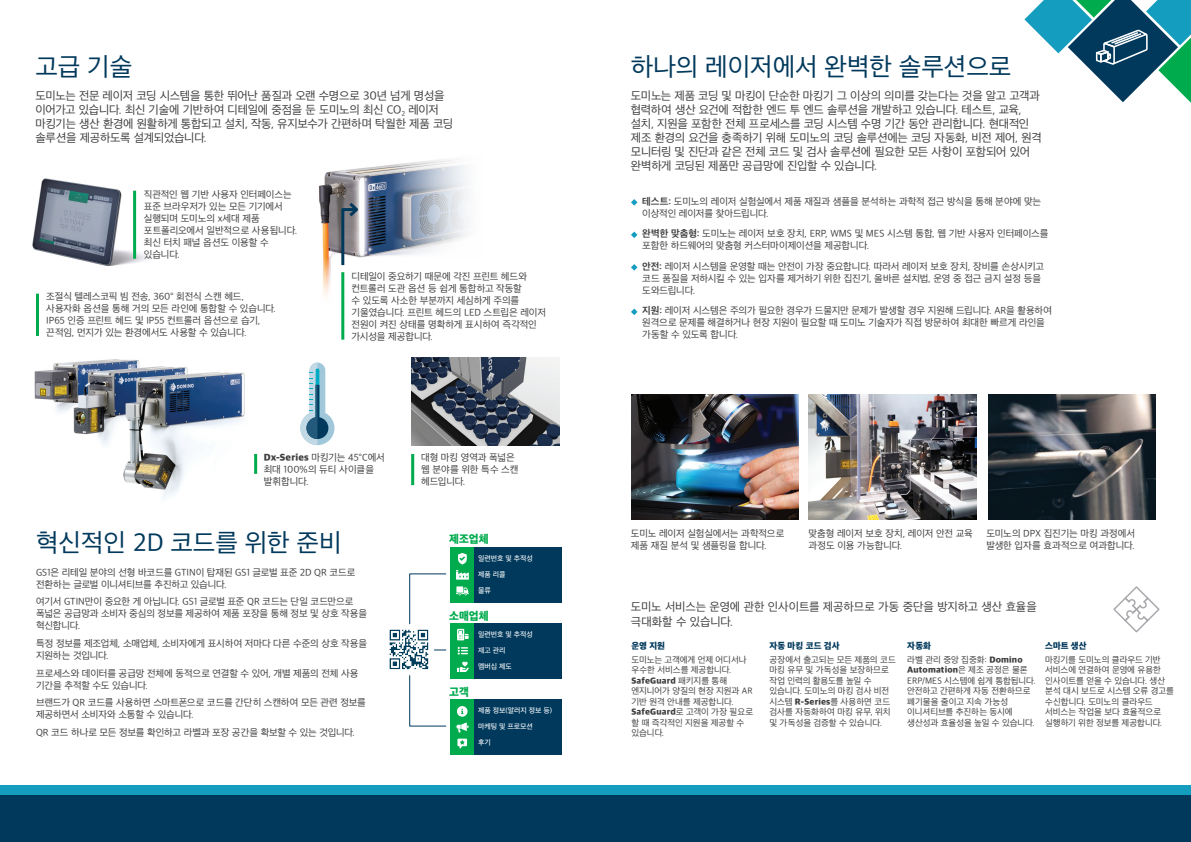
<style>
.page{position:relative;width:1191px;height:842px;background:#fff}
.page>*{position:absolute;margin:0;border:0;box-sizing:border-box;transform-origin:0 0}
.Inside_Main_Head{font:26px "Apple SD Gothic Neo";color:#00395c}
.Inside_Body_Text{font:12px/14px "Apple SD Gothic Neo";letter-spacing:-.02em;color:#3e3e3f}
.t1{font:800 11.3px "Apple SD Gothic Neo";color:#00ab4d}
.Inside_Body_Text-2{font:10px/12px "Apple SD Gothic Neo";letter-spacing:-.015em;color:#3e3e3f}
._2pp_Bullet_Text{font:10px/12px "Apple SD Gothic Neo";letter-spacing:-.01em;color:#3e3e3f}
.Inside_Body_Text-3{font:9px/10.5px "Apple SD Gothic Neo";letter-spacing:-.005em;color:#3e3e3f}
.Inside_Body_Text-4{font:800 9px "Apple SD Gothic Neo";letter-spacing:.015em;color:#00395c}
.t2{font:500 7.4px/16.1px "Apple SD Gothic Neo";color:#fff}
.s1{font-weight:800}
.s2{font-weight:700}
</style>
<div class="page">
<img style="left:318px;top:164px;width:74px;height:144px">
<div style="left:0;top:795px;width:604px;height:47px;background:#00395c"></div>
<div style="left:0;top:785px;width:604px;height:10px;background:#149dbf"></div>
<svg style="left:1024px;top:0;width:167px;height:103px"></svg>
<img style="left:32px;top:178px;width:116px;height:88px">
<img style="left:34px;top:359px;width:211px;height:139px">
<svg style="left:392px;top:159px;width:76px;height:97px"></svg>
<svg style="left:318px;top:257px;width:23px;height:51px"></svg>
<img style="left:411px;top:357px;width:148px;height:88px">
<svg style="left:300px;top:363px;width:34px;height:82px"></svg>
<hr style="left:36px;top:294px;width:3px;height:42px;background:#00ab4d">
<hr style="left:133px;top:191px;width:3px;height:68px;background:#00ab4d">
<hr style="left:341px;top:272px;width:3px;height:68px;background:#00ab4d">
<hr style="left:254px;top:454px;width:3px;height:20px;background:#00ab4d">
<hr style="left:411px;top:454px;width:3px;height:31px;background:#00ab4d">
<svg style="left:340px;top:200px;width:21px;height:68px"></svg>
<div style="left:450px;top:547px;width:111px;height:56px;background:#00395c"></div>
<div style="left:450px;top:623px;width:111px;height:56px;background:#00395c"></div>
<div style="left:450px;top:700px;width:111px;height:55px;background:#00395c"></div>
<div style="left:450px;top:700px;width:24px;height:55px;background:#00ab4d"></div>
<div style="left:450px;top:623px;width:24px;height:56px;background:#00ab4d"></div>
<div style="left:450px;top:547px;width:24px;height:56px;background:#00ab4d"></div>
<svg style="left:409px;top:573px;width:38px;height:51px"></svg>
<svg style="left:409px;top:675px;width:38px;height:52px"></svg>
<svg style="left:458px;top:647px;width:10px;height:8px"></svg>
<svg style="left:457px;top:629px;width:11px;height:11px"></svg>
<svg style="left:457px;top:662px;width:12px;height:10px"></svg>
<svg style="left:456px;top:706px;width:13px;height:27px"></svg>
<svg style="left:457px;top:739px;width:10px;height:10px"></svg>
<svg style="left:456px;top:570px;width:13px;height:10px"></svg>
<svg style="left:458px;top:553px;width:9px;height:11px"></svg>
<svg style="left:456px;top:586px;width:13px;height:9px"></svg>
<img style="left:389px;top:624px;width:46px;height:46px">
<div style="left:587px;top:795px;width:604px;height:47px;background:#00395c"></div>
<div style="left:587px;top:785px;width:604px;height:10px;background:#149dbf"></div>
<svg style="left:1113px;top:586px;width:47px;height:47px"></svg>
<svg style="left:631px;top:199px;width:6px;height:7px"></svg>
<svg style="left:631px;top:232px;width:6px;height:6px"></svg>
<svg style="left:631px;top:264px;width:6px;height:7px"></svg>
<svg style="left:631px;top:309px;width:6px;height:6px"></svg>
<img style="left:631px;top:394px;width:167px;height:125px">
<img style="left:988px;top:394px;width:167px;height:125px">
<img style="left:808px;top:394px;width:168px;height:125px">
<p class="Inside_Main_Head" style="left:35px;top:50px;width:98px">고급 기술</p>
<p class="Inside_Body_Text" style="left:35px;top:88px;width:419px">도미노는 전문 레이저 코딩 시스템을 통한 뛰어난 품질과 오랜 수명으로 30년 넘게 명성을 이어가고 있습니다. 최신 기술에 기반하여 디테일에 중점을 둔 도미노의 최신 CO<sub>2</sub> 레이저 마킹기는 생산 환경에 원활하게 통합되고 설치, 작동, 유지보수가 간편하며 탁월한 제품 코딩 솔루션을 제공하도록 설계되었습니다.</p>
<p class="Inside_Body_Text-2" style="left:144px;top:188px;width:155px">직관적인 웹 기반 사용자 인터페이스는 표준 브라우저가 있는 모든 기기에서 실행되며 도미노의 x세대 제품 포트폴리오에서 일반적으로 사용됩니다. 최신 터치 패널 옵션도 이용할 수 있습니다.</p>
<p class="Inside_Body_Text-2" style="left:46px;top:290px;width:231px">조절식 텔레스코픽 빔 전송, 360° 회전식 스캔 헤드, 사용자화 옵션을 통해 거의 모든 라인에 통합할 수 있습니다.<br>IP65 인증 프린트 헤드 및 IP55 컨트롤러 옵션으로 습기, 끈적임, 먼지가 있는 환경에서도 사용할 수 있습니다.</p>
<p class="Inside_Body_Text-2" style="left:351px;top:270px;width:196px">디테일이 중요하기 때문에 각진 프린트 헤드와 컨트롤러 도관 옵션 등 쉽게 통합하고 작동할<br>수 있도록 사소한 부분까지 세심하게 주의를 기울였습니다. 프린트 헤드의 LED 스트립은 레이저 전원이 켜진 상태를 명확하게 표시하여 즉각적인 가시성을 제공합니다.</p>
<p class="Inside_Body_Text-2" style="left:264px;top:451px;width:123px"><span class="s1">Dx-Series</span> 마킹기는 45°C에서 최대 100%의 듀티 사이클을 발휘합니다.</p>
<p class="Inside_Main_Head" style="left:36px;top:525px;width:307px">혁신적인 2D 코드를 위한 준비</p>
<p class="Inside_Body_Text-2" style="left:36px;top:565px;width:321px">GS1은 리테일 분야의 선형 바코드를 GTIN이 탑재된 GS1 글로벌 표준 2D QR 코드로 전환하는 글로벌 이니셔티브를 추진하고 있습니다.</p>
<p class="Inside_Body_Text-2" style="left:36px;top:595px;width:333px">여기서 GTIN만이 중요한 게 아닙니다. GS1 글로벌 표준 QR 코드는 단일 코드만으로 폭넓은 공급망과 소비자 중심의 정보를 제공하여 제품 포장을 통해 정보 및 상호 작용을 혁신합니다.</p>
<p class="Inside_Body_Text-2" style="left:36px;top:637px;width:333px">특정 정보를 제조업체, 소매업체, 소비자에게 표시하여 저마다 다른 수준의 상호 작용을 지원하는 것입니다.</p>
<p class="Inside_Body_Text-2" style="left:36px;top:666px;width:324px">프로세스와 데이터를 공급망 전체에 동적으로 연결할 수 있어, 개별 제품의 전체 사용 기간을 추적할 수도 있습니다.</p>
<p class="Inside_Body_Text-2" style="left:36px;top:696px;width:331px">브랜드가 QR 코드를 사용하면 스마트폰으로 코드를 간단히 스캔하여 모든 관련 정보를 제공하면서 소비자와 소통할 수 있습니다.</p>
<p class="Inside_Body_Text-2" style="left:36px;top:726px;width:321px">QR 코드 하나로 모든 정보를 확인하고 라벨과 포장 공간을 확보할 수 있는 것입니다.</p>
<p class="Inside_Body_Text-2" style="left:421px;top:451px;width:99px">대형 마킹 영역과 폭넓은 웹 분야를 위한 특수 스캔 헤드입니다.</p>
<p class="t1" style="left:449px;top:531px;width:41px">제조업체</p>
<p class="t2" style="left:478px;top:549px;width:56px">일련번호 및 추적성 제품 리콜<br>물류</p>
<p class="t1" style="left:449px;top:607px;width:41px">소매업체</p>
<p class="t2" style="left:478px;top:625px;width:56px">일련번호 및 추적성 재고 관리<br>멤버십 제도</p>
<p class="t1" style="left:449px;top:683px;width:21px">고객</p>
<p class="t2" style="left:478px;top:702px;width:76px">제품 정보(알러지 정보 등) 마케팅 및 프로모션<br>후기</p>
<p class="Inside_Main_Head" style="left:631px;top:50px;width:382px">하나의 레이저에서 완벽한 솔루션으로</p>
<p class="Inside_Body_Text" style="left:631px;top:88px;width:412px">도미노는 제품 코딩 및 마킹이 단순한 마킹기 그 이상의 의미를 갖는다는 것을 알고 고객과 협력하여 생산 요건에 적합한 엔드 투 엔드 솔루션을 개발하고 있습니다. 테스트, 교육, 설치, 지원을 포함한 전체 프로세스를 코딩 시스템 수명 기간 동안 관리합니다. 현대적인 제조 환경의 요건을 충족하기 위해 도미노의 코딩 솔루션에는 코딩 자동화, 비전 제어, 원격 모니터링 및 진단과 같은 전체 코드 및 검사 솔루션에 필요한 모든 사항이 포함되어 있어 완벽하게 코딩된 제품만 공급망에 진입할 수 있습니다.</p>
<p class="Inside_Body_Text-2" style="left:642px;top:195px;width:400px"><span class="s2">테스트:</span> 도미노의 레이저 실험실에서 제품 재질과 샘플을 분석하는 과학적 접근 방식을 통해 분야에 맞는 이상적인 레이저를 찾아드립니다.</p>
<p class="Inside_Body_Text-2" style="left:642px;top:227px;width:408px"><span class="s2">완벽한 맞춤형:</span> 도미노는 레이저 보호 장치, ERP, WMS 및 MES 시스템 통합, 웹 기반 사용자 인터페이스를 포함한 하드웨어의 맞춤형 커스터마이제이션을 제공합니다.</p>
<p class="Inside_Body_Text-2" style="left:642px;top:260px;width:403px"><span class="s2">안전:</span> 레이저 시스템을 운영할 때는 안전이 가장 중요합니다. 따라서 레이저 보호 장치, 장비를 손상시키고 코드 품질을 저하시킬 수 있는 입자를 제거하기 위한 집진기, 올바른 설치법, 운영 중 접근 금지 설정 등을 도와드립니다.</p>
<p class="Inside_Body_Text-2" style="left:642px;top:304px;width:411px"><span class="s2">지원:</span> 레이저 시스템은 주의가 필요한 경우가 드물지만 문제가 발생할 경우 지원해 드립니다. AR을 활용하여 원격으로 문제를 해결하거나 현장 지원이 필요할 때 도미노 기술자가 직접 방문하여 최대한 빠르게 라인을 가동할 수 있도록 합니다.</p>
<p class="_2pp_Bullet_Text" style="left:631px;top:527px;width:155px">도미노 레이저 실험실에서는 과학적으로 제품 재질 분석 및 샘플링을 합니다.</p>
<p class="_2pp_Bullet_Text" style="left:808px;top:527px;width:166px">맞춤형 레이저 보호 장치, 레이저 안전 교육 과정도 이용 가능합니다.</p>
<p class="_2pp_Bullet_Text" style="left:986px;top:527px;width:150px">도미노의 DPX 집진기는 마킹 과정에서 발생한 입자를 효과적으로 여과합니다.</p>
<p class="Inside_Body_Text" style="left:631px;top:599px;width:407px;line-height:15px">도미노 서비스는 운영에 관한 인사이트를 제공하므로 가동 중단을 방지하고 생산 효율을 극대화할 수 있습니다.</p>
<p class="Inside_Body_Text-4" style="left:631px;top:639px;width:35px">운영 지원</p>
<p class="Inside_Body_Text-3" style="left:631px;top:654px;width:123px">도미노는 고객에게 언제 어디서나 우수한 서비스를 제공합니다.<br><span class="s1">SafeGuard</span> 패키지를 통해 엔지니어가 양질의 현장 지원과 AR 기반 원격 안내를 제공합니다.<br><span class="s1">SafeGuard</span>로 고객이 가장 필요로 할 때 즉각적인 지원을 제공할 수 있습니다.</p>
<p class="Inside_Body_Text-4" style="left:769px;top:639px;width:72px">자동 마킹 코드 검사</p>
<p class="Inside_Body_Text-3" style="left:769px;top:654px;width:128px">공장에서 출고되는 모든 제품의 코드 마킹 유무 및 가독성을 보장하므로 작업 인력의 활용도를 높일 수 있습니다. 도미노의 마킹 검사 비전 시스템 <span class="s1">R-Series</span>를 사용하면 코드 검사를 자동화하여 마킹 유무, 위치 및 가독성을 검증할 수 있습니다.</p>
<p class="Inside_Body_Text-4" style="left:907px;top:639px;width:25px">자동화</p>
<p class="Inside_Body_Text-3" style="left:907px;top:654px;width:130px">라벨 관리 중앙 집중화: <span class="s1">Domino<br>Automation</span>은 제조 공정은 물론<br>ERP/MES 시스템에 쉽게 통합됩니다. 안전하고 간편하게 자동 전환하므로 폐기물을 줄이고 지속 가능성 이니셔티브를 추진하는 동시에 생산성과 효율성을 높일 수 있습니다.</p>
<p class="Inside_Body_Text-4" style="left:1045px;top:639px;width:43px">스마트 생산</p>
<p class="Inside_Body_Text-3" style="left:1045px;top:654px;width:130px">마킹기를 도미노의 클라우드 기반 서비스에 연결하여 운영에 유용한 인사이트를 얻을 수 있습니다. 생산 분석 대시 보드로 시스템 오류 경고를 수신합니다. 도미노의 클라우드 서비스는 작업을 보다 효율적으로 실행하기 위한 정보를 제공합니다.</p>
</div>
